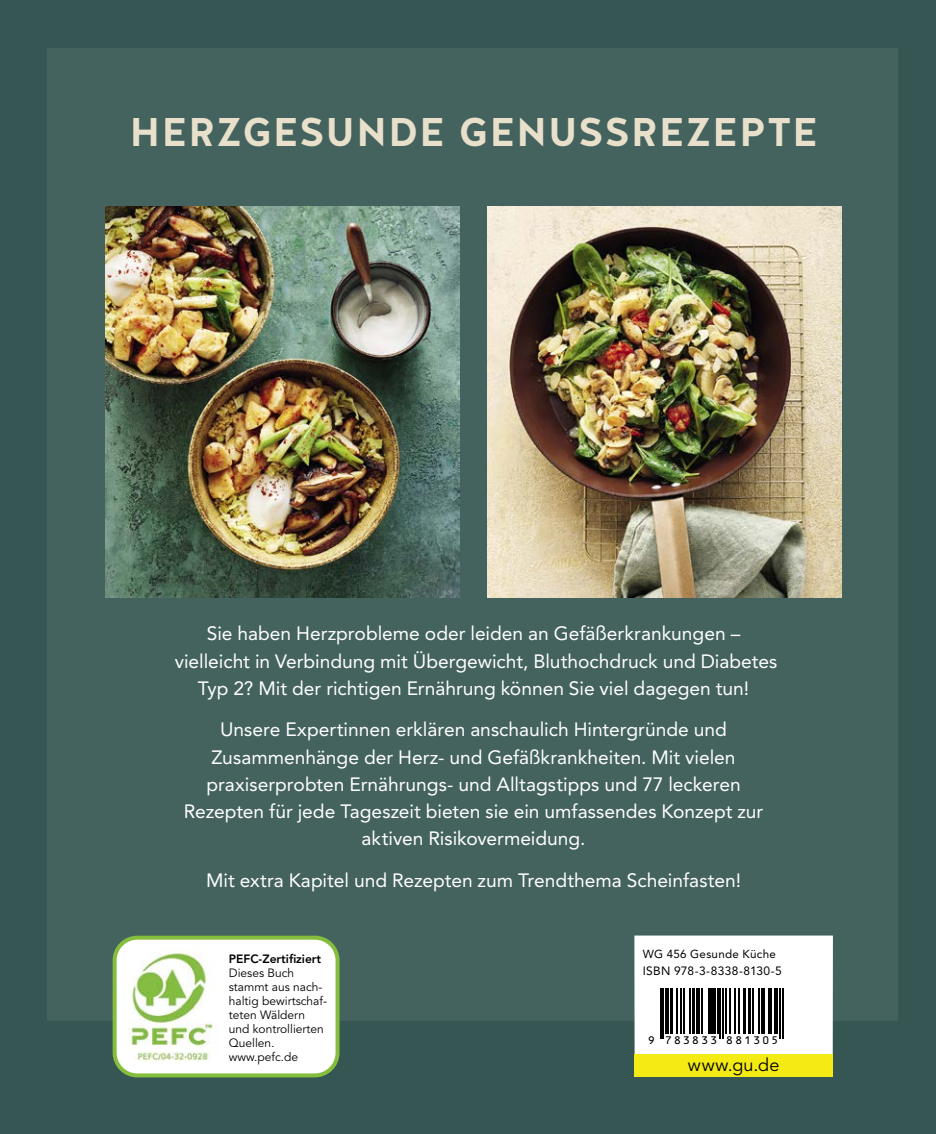
<style>
.page{position:relative;width:936px;height:1134px;background:#fff}
.page>*{position:absolute;margin:0;border:0;box-sizing:border-box;transform-origin:0 0}
.t1{font:700 40px "Halis GR";letter-spacing:.025em;color:#e8e0ca}
.t2{font:19.2px/27.2px "Avenir LT Std";color:#fff;text-align:center}
.t3{font:18px "Avenir LT Std";letter-spacing:.025em;color:#000}
.t4{font:12px/14px "Avenir LT Std";color:#000}
.t5{font:12px "Avenir LT Std";letter-spacing:.02em;color:#000}
.t6{font:800 12px "Avenir LT Std";color:#000}
.t7{font:11.6px "Avenir LT Std";letter-spacing:.025em;color:#000}
.t8{font:11.2px "OCRB";letter-spacing:.215em;color:#000}
</style>
<div class="page">
<div style="left:0;top:0;width:935px;height:1134px;background:#355653"></div>
<div style="left:47px;top:48px;width:851px;height:972px;background:#44635e"></div>
<img style="left:487px;top:206px;width:354px;height:391px">
<img style="left:106px;top:206px;width:353px;height:391px">
<div style="left:634px;top:935px;width:198px;height:142px;background:#fff"></div>
<div style="left:634px;top:1054px;width:198px;height:23px;background:#f4eb15"></div>
<div style="left:115px;top:938px;width:222px;height:137px;background:#fff;border-radius:23px"></div>
<div style="left:113px;top:936px;width:226px;height:141px;border:4px solid #85bd3d;border-radius:23px"></div>
<img style="left:128px;top:948px;width:90px;height:113px">
<hr style="left:659px;top:988px;width:2px;height:51px;background:#000">
<hr style="left:662px;top:988px;width:1px;height:51px;background:#000">
<hr style="left:665px;top:988px;width:4px;height:46px;background:#000">
<hr style="left:670px;top:988px;width:2px;height:46px;background:#000">
<hr style="left:676px;top:988px;width:2px;height:46px;background:#000">
<hr style="left:680px;top:988px;width:2px;height:46px;background:#000">
<hr style="left:683px;top:988px;width:1px;height:46px;background:#000">
<hr style="left:689px;top:988px;width:2px;height:46px;background:#000">
<hr style="left:692px;top:988px;width:3px;height:46px;background:#000">
<hr style="left:696px;top:988px;width:4px;height:46px;background:#000">
<hr style="left:701px;top:988px;width:1px;height:46px;background:#000">
<hr style="left:708px;top:988px;width:1px;height:46px;background:#000">
<div style="left:710px;top:988px;width:5px;height:46px;background:#000"></div>
<hr style="left:717px;top:988px;width:1px;height:46px;background:#000">
<hr style="left:719px;top:988px;width:2px;height:51px;background:#000">
<hr style="left:722px;top:988px;width:1px;height:51px;background:#000">
<hr style="left:725px;top:988px;width:1px;height:46px;background:#000">
<hr style="left:728px;top:988px;width:2px;height:46px;background:#000">
<hr style="left:734px;top:988px;width:1px;height:46px;background:#000">
<hr style="left:738px;top:988px;width:1px;height:46px;background:#000">
<hr style="left:743px;top:988px;width:2px;height:46px;background:#000">
<hr style="left:748px;top:988px;width:3px;height:46px;background:#000">
<hr style="left:752px;top:988px;width:1px;height:46px;background:#000">
<hr style="left:758px;top:988px;width:2px;height:46px;background:#000">
<hr style="left:761px;top:988px;width:4px;height:46px;background:#000">
<hr style="left:767px;top:988px;width:2px;height:46px;background:#000">
<hr style="left:770px;top:988px;width:1px;height:46px;background:#000">
<hr style="left:774px;top:988px;width:4px;height:46px;background:#000">
<hr style="left:779px;top:988px;width:1px;height:51px;background:#000">
<hr style="left:782px;top:988px;width:1px;height:51px;background:#000">
<h1 class="t1" style="left:130px;top:108px;width:689px">HERZGESUNDE GENUSSREZEPTE</h1>
<p class="t2" style="left:175px;top:620px;width:604px">Sie haben Herzprobleme oder leiden an Gefäßerkrankungen – vielleicht in Verbindung mit Übergewicht, Bluthochdruck und Diabetes<br>Typ 2? Mit der richtigen Ernährung können Sie viel dagegen tun!</p>
<p class="t2" style="left:184px;top:717px;width:581px">Unsere Expertinnen erklären anschaulich Hintergründe und Zusammenhänge der Herz- und Gefäßkrankheiten. Mit vielen praxiserprobten Ernährungs- und Alltagstipps und 77 leckeren Rezepten für jede Tageszeit bieten sie ein umfassendes Konzept zur aktiven Risikovermeidung.</p>
<p class="t2" style="left:206px;top:867px;width:536px">Mit extra Kapitel und Rezepten zum Trendthema Scheinfasten!</p>
<p class="t6" style="left:229px;top:951px;width:94px">PEFC-Zertifiziert</p>
<p class="t4" style="left:229px;top:967px;width:100px">Dieses Buch stammt aus nach&shy;haltig bewirtschaf&shy;teten Wäldern und kontrollierten<br>Quellen. www.pefc.de</p>
<p class="t7" style="left:643px;top:948px;width:134px">WG 456 Gesunde Küche</p>
<p class="t5" style="left:643px;top:964px;width:140px">ISBN 978-3-8338-8130-5</p>
<p class="t8" style="left:648px;top:1036px;width:132px">9 783833 881305</p>
<p class="t3" style="left:688px;top:1057px;width:93px">www.gu.de</p>
</div>
